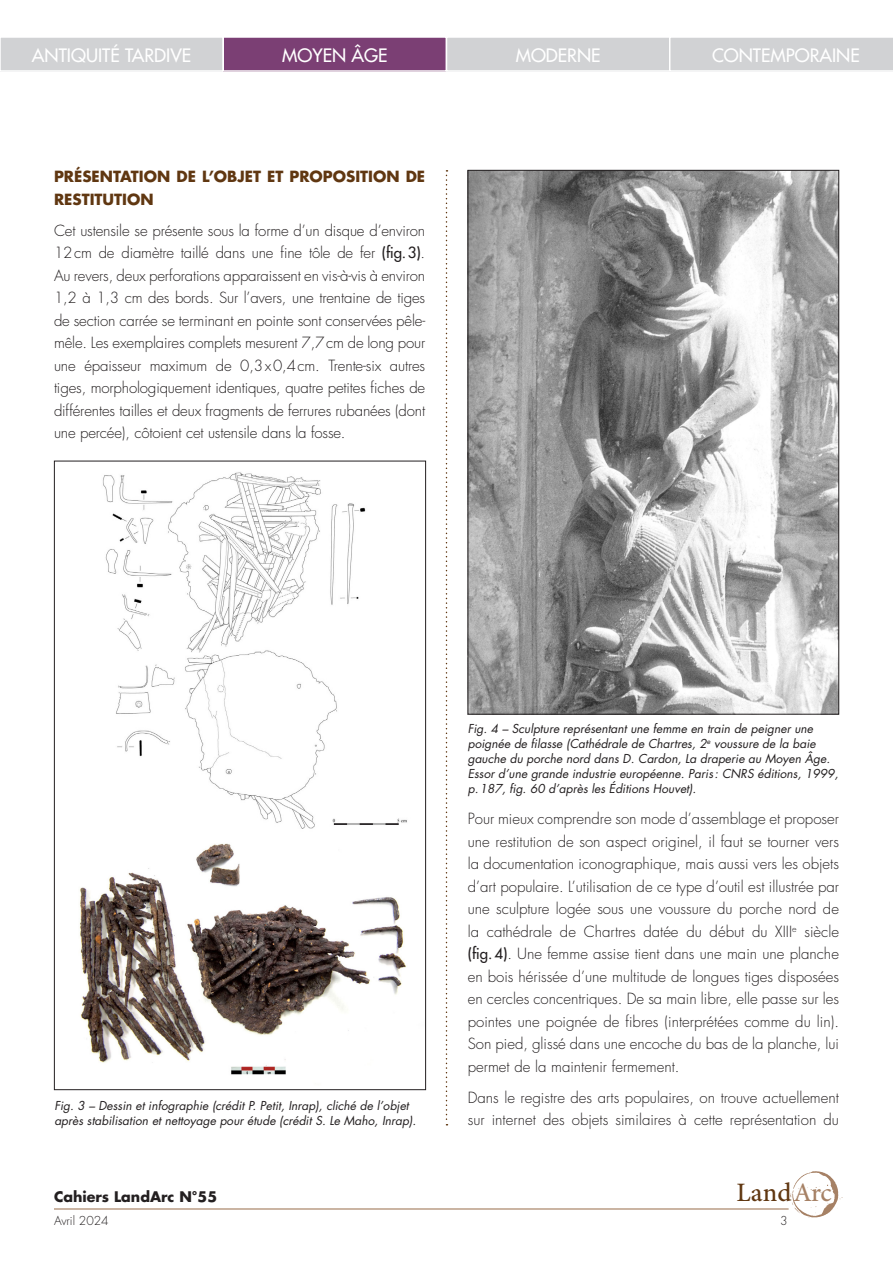
<style>
.page{position:relative;width:893px;height:1263px;background:#fff}
.page>*{position:absolute;margin:0;border:0;box-sizing:border-box;transform-origin:0 0}
.t1{font:500 26.55px "Minion Pro";color:#603711}
.t2{font:18px "Futura";color:#fff}
.t3{font:300 15px/22.5px "Futura";color:#231f20;text-align:justify}
.t4{font:700 15px/22.5px "Futura";color:#603711}
.t5{font:700 14.25px "Futura";color:#231f20}
.t6{font:italic 12px/15px "Futura";color:#231f20}
.t7{font:300 12px "Futura";color:#231f20}
.s1{font-weight:400}
.s2{color:#a68165}
</style>
<div class="page">
<svg style="left:790px;top:1171px;width:53px;height:46px"></svg>
<hr style="left:54px;top:1208px;width:735px;height:2px;background:#ba9d86">
<svg style="left:446px;top:170px;width:1px;height:955px"></svg>
<div style="left:0;top:37px;width:223px;height:34px;background:#d1d2d4"></div>
<div style="left:0;top:36px;width:224px;height:36px;border:2px solid #fff"></div>
<div style="left:223px;top:37px;width:223px;height:34px;background:#7b3f74"></div>
<div style="left:222px;top:36px;width:225px;height:36px;border:2px solid #fff"></div>
<div style="left:446px;top:37px;width:224px;height:34px;background:#d1d2d4"></div>
<div style="left:446px;top:36px;width:224px;height:36px;border:2px solid #fff"></div>
<svg style="left:669px;top:36px;width:224px;height:36px;background:#d5d6d8"></svg>
<img style="left:79px;top:472px;width:328px;height:603px">
<img style="left:470px;top:172px;width:367px;height:540px">
<p class="t2" style="left:32px;top:45px;width:161px">ANTIQUITÉ TARDIVE</p>
<p class="t2" style="left:282px;top:45px;width:107px">MOYEN ÂGE</p>
<p class="t2" style="left:516px;top:45px;width:86px">MODERNE</p>
<p class="t2" style="left:712px;top:45px;width:149px">CONTEMPORAINE</p>
<p class="t4" style="left:54px;top:165px;width:373px">PRÉSENTATION DE L’OBJET ET PROPOSITION DE<br>RESTITUTION</p>
<p class="t3" style="left:54px;top:219px;width:373px">Cet ustensile se présente sous la forme d’un disque d’environ 12cm de diamètre taillé dans une fine tôle de fer <span class="s1">(fig.3)</span>.<br>Au revers, deux perforations apparaissent en vis-à-vis à environ 1,2 à 1,3 cm des bords. Sur l’avers, une trentaine de tiges de section carrée se terminant en pointe sont conservées pêle&shy;mêle. Les exemplaires complets mesurent 7,7cm de long pour une épaisseur maximum de 0,3x0,4cm. Trente-six autres tiges, morphologiquement identiques, quatre petites fiches de différentes tailles et deux fragments de ferrures rubanées (dont une percée), côtoient cet ustensile dans la fosse.</p>
<p class="t6" style="left:54px;top:1098px;width:363px">Fig. 3 – Dessin et infographie (crédit P. Petit, Inrap), cliché de l’objet après stabilisation et nettoyage pour étude (crédit S. Le Maho, Inrap).</p>
<p class="t5" style="left:54px;top:1187px;width:165px">Cahiers LandArc N°55</p>
<p class="t7" style="left:54px;top:1213px;width:56px">Avril 2024</p>
<p class="t6" style="left:468px;top:721px;width:372px">Fig. 4 – Sculpture représentant une femme en train de peigner une poignée de filasse (Cathédrale de Chartres, 2<sup>e</sup> voussure de la baie gauche du porche nord dans D. Cardon, La draperie au Moyen Âge.<br>Essor d’une grande industrie européenne. Paris: CNRS éditions, 1999, p.187, fig. 60 d’après les Éditions Houvet).</p>
<p class="t3" style="left:468px;top:808px;width:373px">Pour mieux comprendre son mode d’assemblage et proposer une restitution de son aspect originel, il faut se tourner vers la documentation iconographique, mais aussi vers les objets d’art populaire. L’utilisation de ce type d’outil est illustrée par une sculpture logée sous une voussure du porche nord de la cathédrale de Chartres datée du début du XIII<sup>e</sup> siècle <span class="s1">(fig.4)</span>. Une femme assise tient dans une main une planche en bois hérissée d’une multitude de longues tiges disposées en cercles concentriques. De sa main libre, elle passe sur les pointes une poignée de fibres (interprétées comme du lin).<br>Son pied, glissé dans une encoche du bas de la planche, lui permet de la maintenir fermement.</p>
<p class="t3" style="left:468px;top:1086px;width:373px">Dans le registre des arts populaires, on trouve actuellement sur internet des objets similaires à cette représentation du</p>
<p class="t1" style="left:737px;top:1175px;width:96px">Land<span class="s2">Arc</span></p>
<p class="t7" style="left:780px;top:1213px;width:9px">3</p>
</div>
